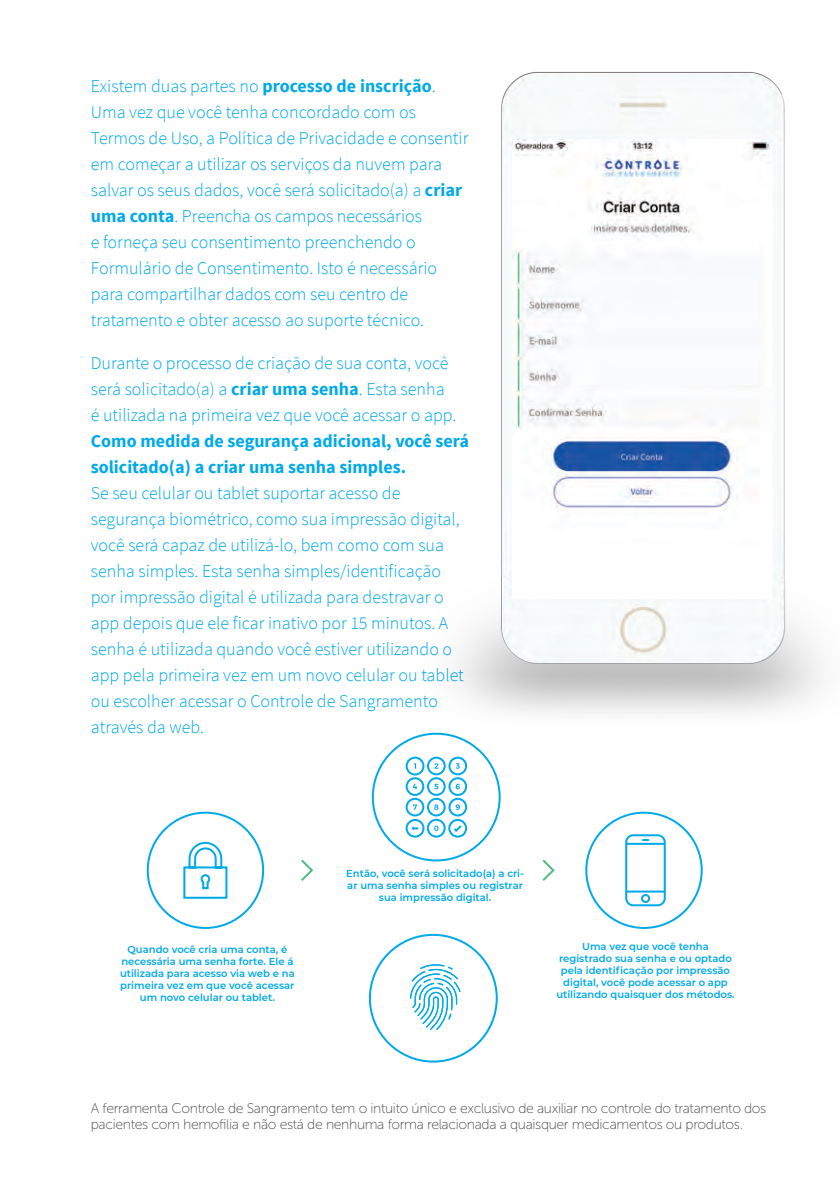
<style>
.page{position:relative;width:840px;height:1191px;background:#fff}
.page>*{position:absolute;margin:0;border:0;box-sizing:border-box;transform-origin:0 0}
.body{font:300 18px/26px "Source Sans Pro";color:#00a9e7}
.t1{font:14px/16px "Museo Sans 100";letter-spacing:-.025em;color:#484948}
.headerbig{font:600 10px/12px "Montserrat";color:#00a9e7;text-align:center}
.s1{font-weight:700}
</style>
<div class="page">
<img style="left:455px;top:72px;width:367px;height:641px">
<img style="left:512px;top:139px;width:258px;height:459px">
<svg style="left:146px;top:732px;width:557px;height:331px"></svg>
<svg style="left:299px;top:755px;width:367px;height:152px"></svg>
<p class="body" style="left:91px;top:73px;width:379px">Existem duas partes no <span class="s1">processo de inscrição</span>.<br>Uma vez que você tenha concordado com os Termos de Uso, a Política de Privacidade e consentir em começar a utilizar os serviços da nuvem para salvar os seus dados, você será solicitado(a) a <span class="s1">criar uma conta</span>. Preencha os campos necessários<br>e forneça seu consentimento preenchendo o Formulário de Consentimento. Isto é necessário para compartilhar dados com seu centro de tratamento e obter acesso ao suporte técnico.</p>
<p class="body" style="left:91px;top:350px;width:379px">Durante o processo de criação de sua conta, você será solicitado(a) a <span class="s1">criar uma senha</span>. Esta senha<br>é utilizada na primeira vez que você acessar o app.<br><span class="s1">Como medida de segurança adicional, você será solicitado(a) a criar uma senha simples.<br></span>Se seu celular ou tablet suportar acesso de segurança biométrico, como sua impressão digital, você será capaz de utilizá-lo, bem como com sua senha simples. Esta senha simples/identificação por impressão digital é utilizada para destravar o app depois que ele ficar inativo por 15 minutos. A senha é utilizada quando você estiver utilizando o app pela primeira vez em um novo celular ou tablet ou escolher acessar o Controle de Sangramento através da web.</p>
<p class="headerbig" style="left:120px;top:943px;width:176px">Quando você cria uma conta, é necessária uma senha forte. Ele á utilizada para acesso via web e na primeira vez em que você acessar um novo celular ou tablet.</p>
<p class="headerbig" style="left:346px;top:866px;width:179px">Então, você será solicitado(a) a cri&shy;ar uma senha simples ou registrar sua impressão digital.</p>
<p class="headerbig" style="left:556px;top:940px;width:180px">Uma vez que você tenha registrado sua senha e ou optado pela identificação por impressão digital, você pode acessar o app utilizando quaisquer dos métodos.</p>
<p class="t1" style="left:91px;top:1100px;width:676px">A ferramenta Controle de Sangramento tem o intuito único e exclusivo de auxiliar no controle do tratamento dos pacientes com hemofilia e não está de nenhuma forma relacionada a quaisquer medicamentos ou produtos.</p>
</div>
